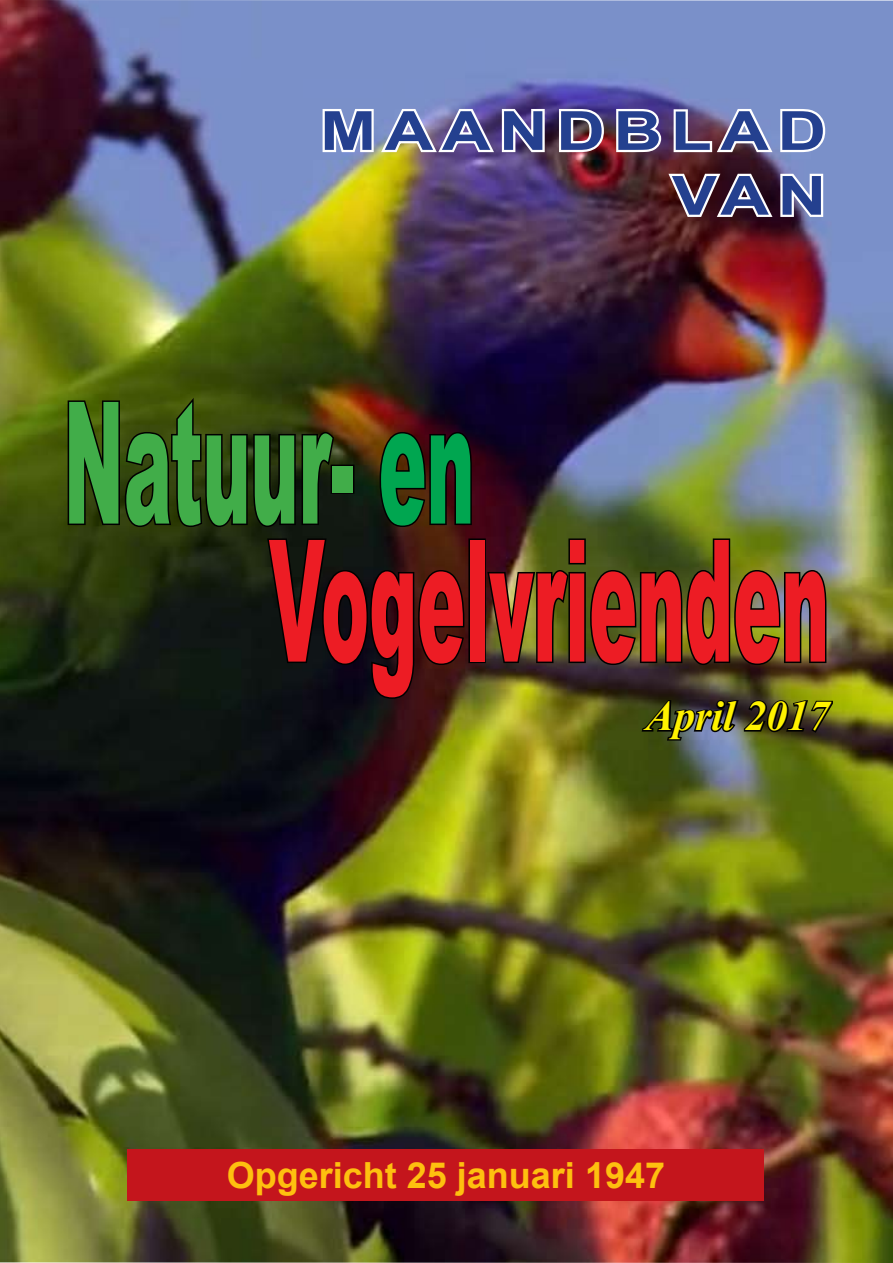
<style>
.page{position:relative;width:893px;height:1263px;background:#fff}
.page>*{position:absolute;margin:0;border:0;box-sizing:border-box;transform-origin:0 0}
.t1{font:900 169.95px/138px "Arial";color:#ed1c24;scale:.42 1}
.t2{font:700 54px/64.8px "Arial";letter-spacing:.125em;color:#24408f;text-align:right;scale:1.25 1}
.t3{font:italic 700 42px "Times New Roman";color:#fff200}
.t4{font:700 36px "Arial";color:#fec00f}
.s1{color:#41ad49}
.s2{color:#00a650}
</style>
<div class="page">
<img style="left:0;top:0;width:893px;height:1263px">
<img style="left:320px;top:90px;width:227px;height:64px">
<img style="left:557px;top:106px;width:50px;height:48px">
<svg style="left:614px;top:106px;width:51px;height:48px"></svg>
<svg style="left:671px;top:105px;width:157px;height:49px"></svg>
<svg style="left:665px;top:170px;width:160px;height:51px"></svg>
<div style="left:128px;top:1149px;width:636px;height:51px;background:#c4151c"></div>
<svg style="left:66px;top:394px;width:270px;height:135px;background:#2a3409"></svg>
<div style="left:331px;top:465px;width:23px;height:29px;border:3px solid #000"></div>
<svg style="left:378px;top:430px;width:95px;height:98px;background:#38130a"></svg>
<svg style="left:265px;top:537px;width:201px;height:163px;background:#1d100f"></svg>
<div style="left:468px;top:538px;width:18px;height:125px;border:3px solid #000"></div>
<img style="left:486px;top:537px;width:342px;height:129px">
<img style="left:640px;top:698px;width:194px;height:75px">
<h2 class="t2" style="left:320px;top:99px;width:406px">Maandblad van</h2>
<h1 class="t1" style="left:269px;top:389px;width:1336px;text-indent:-205px"><span class="s1">Natuur-</span> <span class="s2">en<br></span>Vogelvrienden</h1>
<p class="t3" style="left:646px;top:687px;width:185px">April 2017</p>
<p class="t4" style="left:227px;top:1149px;width:440px">Opgericht 25 januari 1947</p>
</div>
